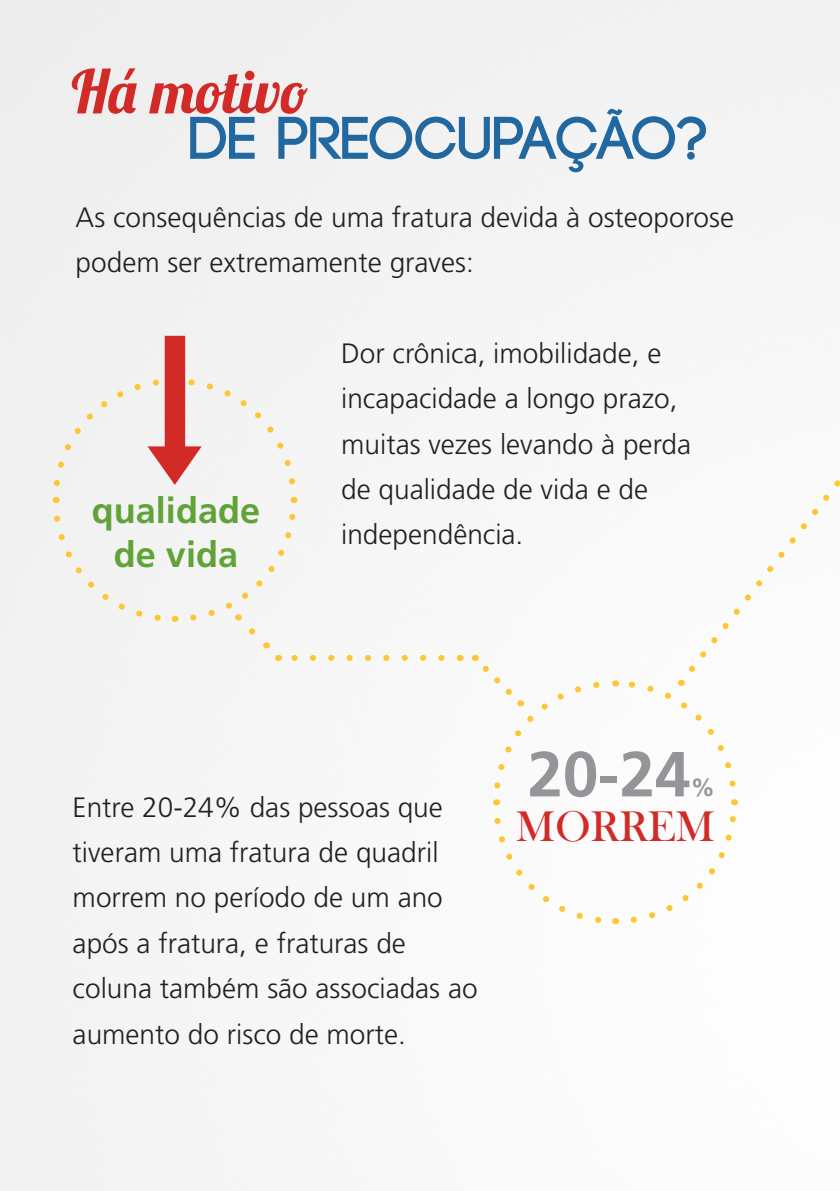
<style>
.page{position:relative;width:840px;height:1191px;background:#fff}
.page>*{position:absolute;margin:0;border:0;box-sizing:border-box;transform-origin:0 0}
.t1{font:700 63.6px "Frutiger LT Std";color:#939598}
.t2{font:700 60px "Code";color:#2168a0}
.t3{font:60px "Lobster 1.3";color:#d12a27}
.t4{font:44px "Bask Old Face";color:#d12a27}
.t5{font:700 36px/44px "Frutiger LT Std";color:#61a338;text-align:center}
.body{font:300 28px/45.4px "Frutiger LT Std";color:#231f20}
.t6{font:700 24.8px "Frutiger LT Std";color:#939598}
</style>
<div class="page">
<div style="left:0;top:0;width:839px;height:1191px;background:#f5f5f5"></div>
<svg style="left:626px;top:799px;width:113px;height:127px"></svg>
<svg style="left:490px;top:814px;width:125px;height:113px"></svg>
<svg style="left:471px;top:655px;width:132px;height:150px"></svg>
<svg style="left:287px;top:655px;width:154px;height:6px"></svg>
<svg style="left:683px;top:160px;width:156px;height:517px"></svg>
<svg style="left:614px;top:677px;width:125px;height:113px"></svg>
<div style="left:49px;top:336px;width:250px;height:312px;background:#f3f3f3"></div>
<p class="t3" style="left:71px;top:53px;width:237px">Há motivo</p>
<p class="t2" style="left:189px;top:108px;width:520px">DE PREOCUPAÇÃO?</p>
<p class="body" style="left:76px;top:195px;width:659px">As consequências de uma fratura devida à osteoporose podem ser extremamente graves:</p>
<p class="t5" style="left:92px;top:489px;width:170px">qualidade de vida</p>
<p class="body" style="left:341px;top:331px;width:351px">Dor crônica, imobilidade, e incapacidade a longo prazo, muitas vezes levando à perda de qualidade de vida e de independência.</p>
<p class="body" style="left:73px;top:784px;width:406px">Entre 20-24% das pessoas que tiveram uma fratura de quadril morrem no período de um ano após a fratura, e fraturas de coluna também são associadas ao aumento do risco de morte.</p>
<p class="t1" style="left:527px;top:737px;width:164px">20-24</p>
<p class="t6" style="left:690px;top:773px;width:26px">%</p>
<p class="t4" style="left:515px;top:802px;width:200px">MORREM</p>
</div>
